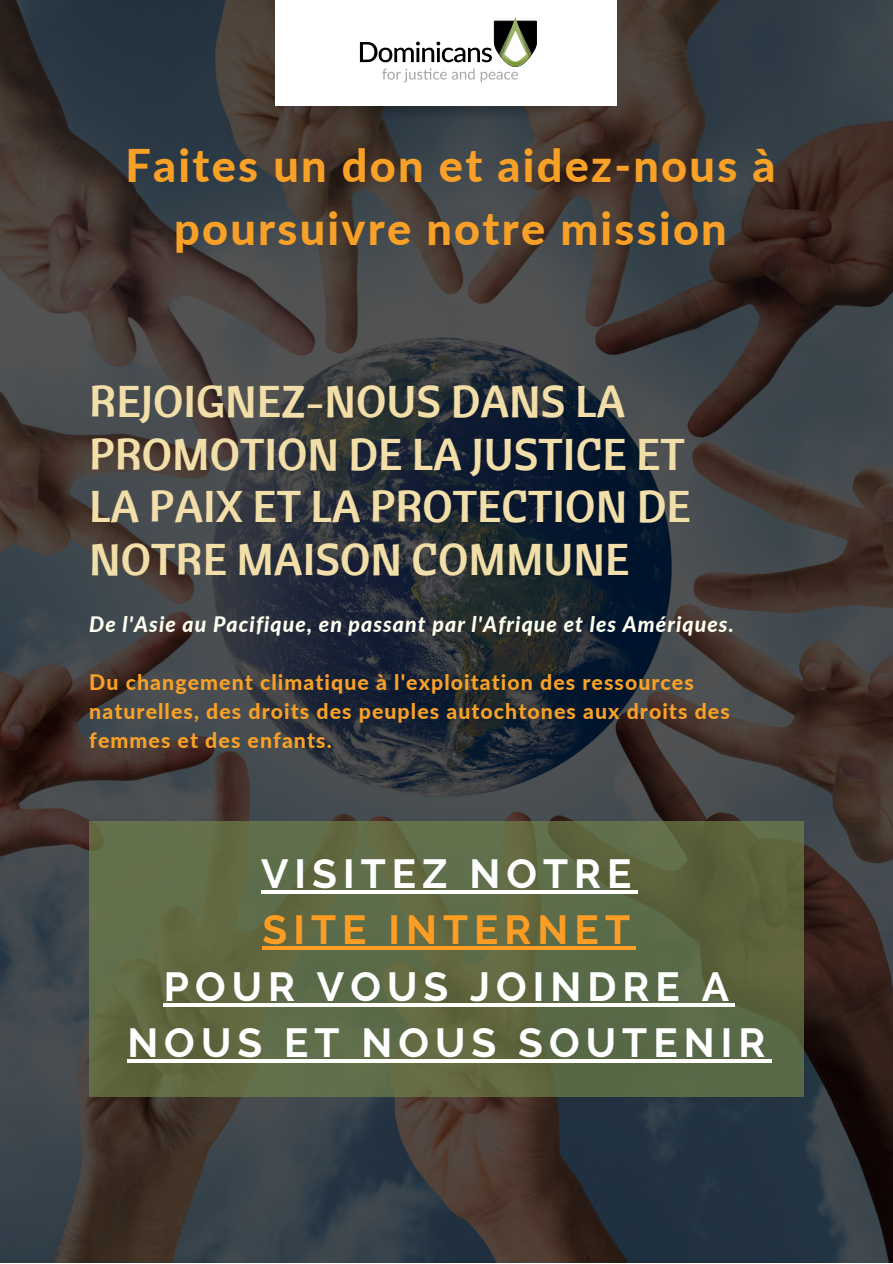
<style>
.page{position:relative;width:893px;height:1264px;background:#fff}
.page>*{position:absolute;margin:0;border:0;box-sizing:border-box;transform-origin:0 0}
.t1{font:800 45px/63px "Lato";letter-spacing:.05em;color:#f9a127;text-align:center}
.t2{font:44.25px/52.8px "Cantora One";color:#f2dea8}
.t3{font:700 40.5px/56.2px "Raleway";letter-spacing:.15em;color:#fff;text-align:center}
.t4{font:700 40.5px "Raleway";letter-spacing:.15em;color:#fd9d24}
.t5{font:800 21.3px/29px "Lato";letter-spacing:.05em;color:#f9a127}
.t6{font:italic 800 21.3px "Lato";letter-spacing:.05em;color:#fffff0}
</style>
<div class="page">
<img style="left:0;top:0;width:892px;height:1262px">
<img style="left:268px;top:73px;width:356px;height:65px">
<img style="left:268px;top:0;width:356px;height:14px">
<div style="left:275px;top:0;width:342px;height:106px;background:#fff"></div>
<svg style="left:360px;top:17px;width:176px;height:65px"></svg>
<div style="left:89px;top:821px;width:714px;height:275px;background:linear-gradient(to right,#636d47,#5b6743)"></div>
<hr style="left:261px;top:890px;width:376px;height:3px;background:#fff">
<hr style="left:262px;top:946px;width:374px;height:4px;background:#fd9d24">
<svg style="left:164px;top:1002px;width:571px;height:4px"></svg>
<hr style="left:127px;top:1059px;width:644px;height:3px;background:#fff">
<p class="t1" style="left:125px;top:133px;width:651px">Faites un don et aidez-nous à poursuivre notre mission</p>
<p class="t2" style="left:89px;top:373px;width:603px">REJOIGNEZ-NOUS DANS LA<br>PROMOTION DE LA JUSTICE ET<br>LA PAIX ET LA PROTECTION DE<br>NOTRE MAISON COMMUNE</p>
<p class="t6" style="left:89px;top:611px;width:646px">De l'Asie au Pacifique, en passant par l'Afrique et les Amériques.</p>
<p class="t5" style="left:89px;top:667px;width:642px">Du changement climatique à l'exploitation des ressources naturelles, des droits des peuples autochtones aux droits des femmes et des enfants.</p>
<p class="t3" style="left:261px;top:845px;width:372px">VISITEZ NOTRE</p>
<p class="t4" style="left:262px;top:906px;width:369px">SITE INTERNET</p>
<p class="t3" style="left:127px;top:958px;width:639px">POUR VOUS JOINDRE A<br>NOUS ET NOUS SOUTENIR</p>
</div>
